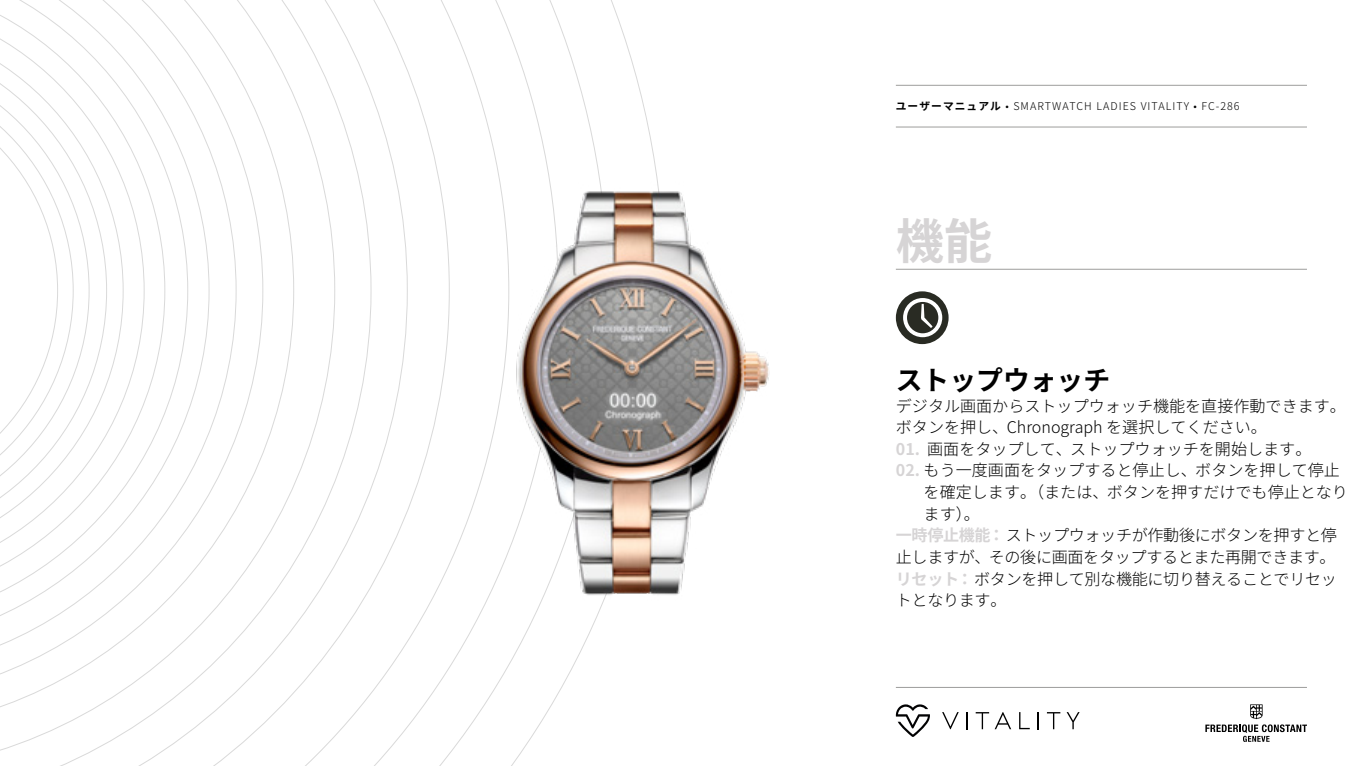
<style>
.page{position:relative;width:1361px;height:766px;background:#fff}
.page>*{position:absolute;margin:0;border:0;box-sizing:border-box;transform-origin:0 0}
.t1{font:700 48.15px "Noto Sans JP";color:#d6d4d5}
.t2{font:700 26.85px "Noto Sans JP";color:#000}
.t3{font:300 16.05px/21.6px "Noto Sans JP";color:#000}
.t4{font:300 16.05px "Noto Sans JP";letter-spacing:-.02em;color:#000}
.t5{font:300 10.65px "Noto Sans JP";letter-spacing:.1em;color:#000}
.s1{font-weight:700}
.s2{font-weight:700;color:#d6d4d5}
</style>
<div class="page">
<svg style="left:0;top:0;width:642px;height:765px"></svg>
<hr style="left:896px;top:269px;width:411px;height:1px;background:#9d9d9c">
<svg style="left:1205px;top:704px;width:102px;height:37px"></svg>
<hr style="left:896px;top:687px;width:411px;height:1px;background:#9d9d9c">
<svg style="left:942px;top:712px;width:16px;height:17px"></svg>
<svg style="left:966px;top:712px;width:2px;height:17px"></svg>
<svg style="left:975px;top:712px;width:36px;height:17px"></svg>
<svg style="left:1019px;top:712px;width:10px;height:17px"></svg>
<svg style="left:1037px;top:712px;width:2px;height:17px"></svg>
<svg style="left:1047px;top:712px;width:13px;height:17px"></svg>
<svg style="left:1066px;top:712px;width:13px;height:17px"></svg>
<svg style="left:896px;top:704px;width:34px;height:32px"></svg>
<div style="left:896px;top:291px;width:52px;height:53px;background:#292b23;border-radius:50%"></div>
<svg style="left:903px;top:298px;width:39px;height:39px"></svg>
<img style="left:446px;top:97px;width:323px;height:590px">
<hr style="left:896px;top:127px;width:411px;height:1px;background:#9d9d9c">
<hr style="left:896px;top:85px;width:411px;height:1px;background:#9d9d9c">
<p class="t5" style="left:896px;top:100px;width:345px"><span class="s1">ユーザーマニュアル</span> • SMARTWATCH LADIES VITALITY • FC-286</p>
<h1 class="t1" style="left:896px;top:214px;width:98px">機能</h1>
<h2 class="t2" style="left:896px;top:365px;width:216px">ストップウォッチ</h2>
<p class="t3" style="left:896px;top:395px;width:452px">デジタル画面からストップウォッチ機能を直接作動できます。ボタンを押し、Chronograph を選択してください。</p>
<p class="t3" style="left:896px;top:438px;width:417px"><span class="s2">01.</span> 画面をタップして、ストップウォッチを開始します。</p>
<p class="t3" style="left:896px;top:460px;width:446px"><span class="s2">02.</span> もう一度画面をタップすると停止し、ボタンを押して停止</p>
<p class="t3" style="left:923px;top:481px;width:426px">を確定します。（または、ボタンを押すだけでも停止となり</p>
<p class="t3" style="left:923px;top:503px;width:58px">ます）。</p>
<p class="t4" style="left:896px;top:526px;width:442px"><span class="s2">一時停止機能：</span>ストップウォッチが作動後にボタンを押すと停</p>
<p class="t4" style="left:896px;top:548px;width:441px">止しますが、その後に画面をタップするとまた再開できます。</p>
<p class="t4" style="left:896px;top:569px;width:442px"><span class="s2">リセット：</span>ボタンを押して別な機能に切り替えることでリセッ</p>
<p class="t3" style="left:896px;top:589px;width:112px">トとなります。</p>
</div>
